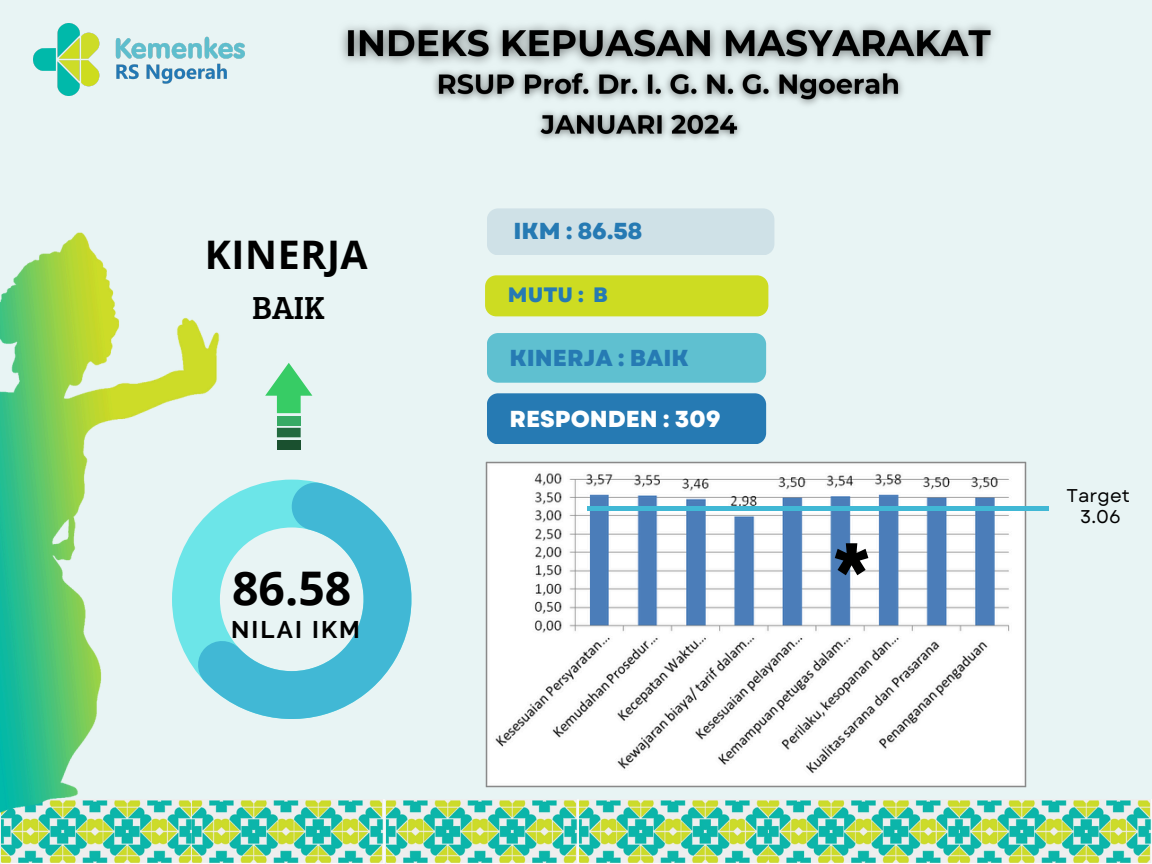
<style>
.page{position:relative;width:1152px;height:864px;background:#e8f4f4}
.page>*{position:absolute;margin:0;border:0;box-sizing:border-box;transform-origin:0 0}
.t1{font:800 120px "Raleway";color:#000}
.t2{font:700 46.35px "Open Sans";color:#000}
.t3{font:700 39.3px "Open Sans";letter-spacing:.015em;color:#000}
.t4{font:33px "Bree Serif";color:#000}
.t5{font:700 24px "Raleway";letter-spacing:.09em;color:#000}
.t6{font:800 23.1px "Garet";color:#267ab3}
.t7{font:800 23.1px "Garet";color:#fff}
.t8{font:800 20.85px "Garet";color:#267ab3}
.t9{font:18.45px "Garet";color:#000}
</style>
<div class="page">
<div style="left:487px;top:208px;width:287px;height:47px;background:#cfe1e7"></div>
<div style="left:485px;top:275px;width:283px;height:41px;background:#cddc22"></div>
<div style="left:487px;top:333px;width:279px;height:50px;background:#5fc0d0"></div>
<div style="left:487px;top:393px;width:279px;height:51px;background:#267ab3"></div>
<img style="left:33px;top:23px;width:212px;height:72px">
<img style="left:1px;top:843px;width:191px;height:21px">
<img style="left:192px;top:800px;width:578px;height:64px">
<img style="left:770px;top:800px;width:190px;height:64px">
<img style="left:960px;top:800px;width:192px;height:64px">
<svg style="left:304px;top:482px;width:107px;height:237px;fill:#41b8d5"></svg>
<svg style="left:304px;top:384px;width:8px;height:12px"></svg>
<img style="left:485px;top:461px;width:541px;height:326px">
<div style="left:587px;top:506px;width:462px;height:5px;background:#41b8d5"></div>
<img style="left:341px;top:24px;width:654px;height:40px">
<img style="left:426px;top:60px;width:486px;height:45px">
<img style="left:528px;top:103px;width:221px;height:36px">
<img style="left:0;top:232px;width:304px;height:611px">
<p class="t3" style="left:205px;top:227px;width:164px">KINERJA</p>
<p class="t4" style="left:252px;top:283px;width:74px">BAIK</p>
<h6 class="t2" style="left:232px;top:556px;width:121px">86.58</h6>
<h6 class="t5" style="left:231px;top:615px;width:130px">NILAI IKM</h6>
<h6 class="t6" style="left:513px;top:215px;width:130px">IKM : 86.58</h6>
<h2 class="t8" style="left:508px;top:279px;width:101px">MUTU : B</h2>
<h3 class="t6" style="left:509px;top:341px;width:181px">KINERJA : BAIK</h3>
<p class="t7" style="left:509px;top:402px;width:213px">RESPONDEN : 309</p>
<p class="t1" style="left:830px;top:517px;width:45px">*</p>
<h6 class="t9" style="left:1067px;top:482px;width:65px">Target</h6>
<p class="t9" style="left:1080px;top:503px;width:42px">3.06</p>
</div>
